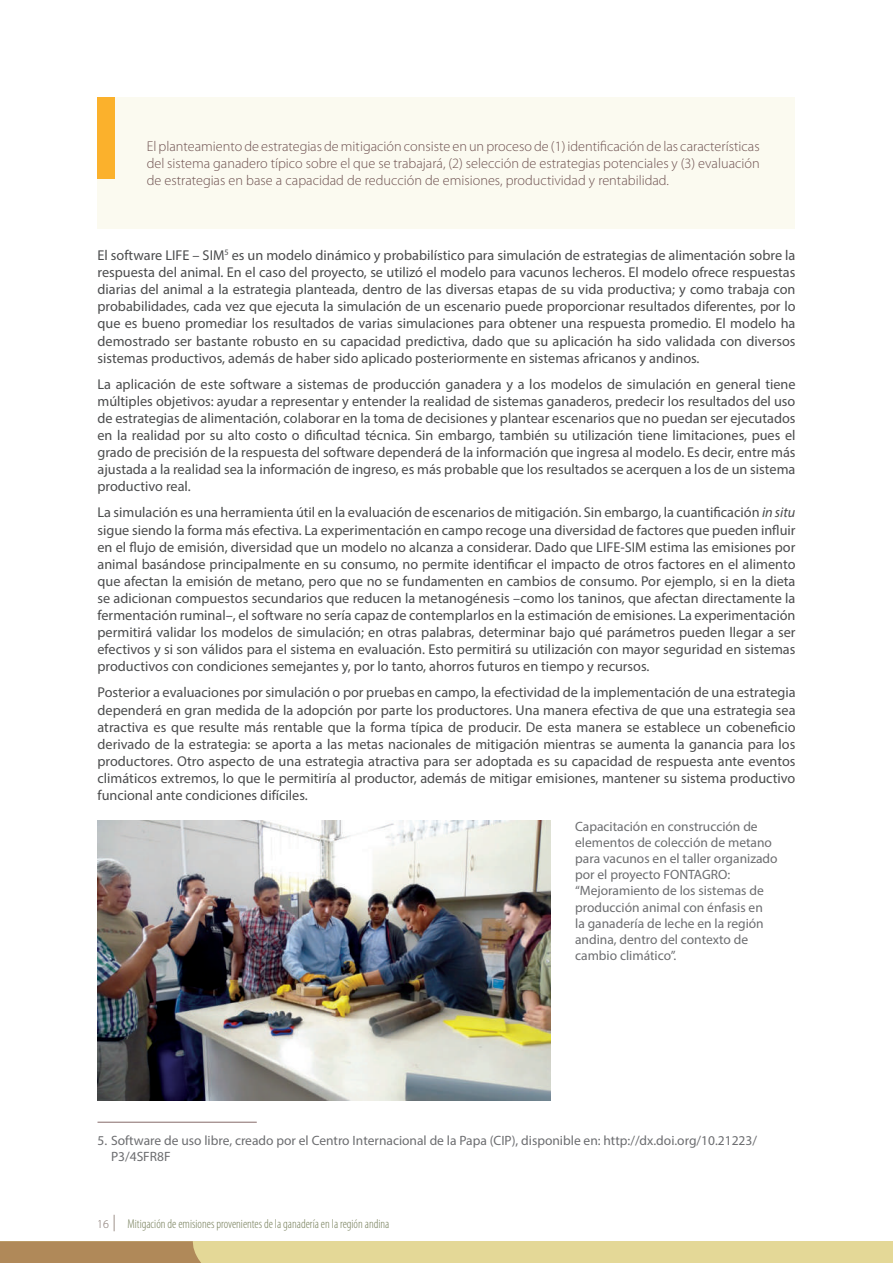
<style>
.page{position:relative;width:893px;height:1263px;background:#fff}
.page>*{position:absolute;margin:0;border:0;box-sizing:border-box;transform-origin:0 0}
.t1{font:14.25px/17.1px "Myriad Pro";color:#4b4c4d;text-align:justify}
.t2{font:300 14.25px/17.1px "Myriad Pro";color:#6e5150;text-align:justify}
.t3{font:13.5px/16.2px "Myriad Pro";color:#6c6d70}
.t4{font:300 condensed 12.75px "Myriad Pro";color:#757e59}
.t5{font:300 12px "Myriad Pro";color:#7d6d66}
.s1{font-style:italic}
</style>
<div class="page">
<svg style="left:114px;top:1215px;width:1px;height:16px"></svg>
<div style="left:98px;top:98px;width:697px;height:131px;background:#fbfaf0"></div>
<div style="left:98px;top:98px;width:17px;height:81px;background:#fbb12c"></div>
<hr style="left:98px;top:1122px;width:159px;height:1px;background:#856a69">
<img style="left:98px;top:820px;width:453px;height:281px">
<div style="left:0;top:1241px;width:893px;height:22px;background:#e4d897"></div>
<svg style="left:0;top:1241px;width:201px;height:22px;background:#b18b5b"></svg>
<p class="t2" style="left:147px;top:138px;width:614px">El planteamiento de estrategias de mitigación consiste en un proceso de (1) identificación de las características del sistema ganadero típico sobre el que se trabajará, (2) selección de estrategias potenciales y (3) evaluación de estrategias en base a capacidad de reducción de emisiones, productividad y rentabilidad.</p>
<p class="t1" style="left:98px;top:246px;width:700px">El software LIFE – SIM<sup>5</sup> es un modelo dinámico y probabilístico para simulación de estrategias de alimentación sobre la respuesta del animal. En el caso del proyecto, se utilizó el modelo para vacunos lecheros. El modelo ofrece respuestas diarias del animal a la estrategia planteada, dentro de las diversas etapas de su vida productiva; y como trabaja con probabilidades, cada vez que ejecuta la simulación de un escenario puede proporcionar resultados diferentes, por lo que es bueno promediar los resultados de varias simulaciones para obtener una respuesta promedio. El modelo ha demostrado ser bastante robusto en su capacidad predictiva, dado que su aplicación ha sido validada con diversos sistemas productivos, además de haber sido aplicado posteriormente en sistemas africanos y andinos.</p>
<p class="t1" style="left:98px;top:375px;width:700px">La aplicación de este software a sistemas de producción ganadera y a los modelos de simulación en general tiene múltiples objetivos: ayudar a representar y entender la realidad de sistemas ganaderos, predecir los resultados del uso de estrategias de alimentación, colaborar en la toma de decisiones y plantear escenarios que no puedan ser ejecutados en la realidad por su alto costo o dificultad técnica. Sin embargo, también su utilización tiene limitaciones, pues el grado de precisión de la respuesta del software dependerá de la información que ingresa al modelo. Es decir, entre más ajustada a la realidad sea la información de ingreso, es más probable que los resultados se acerquen a los de un sistema productivo real.</p>
<p class="t1" style="left:98px;top:504px;width:699px">La simulación es una herramienta útil en la evaluación de escenarios de mitigación. Sin embargo, la cuantificación <span class="s1">in situ </span>sigue siendo la forma más efectiva. La experimentación en campo recoge una diversidad de factores que pueden influir en el flujo de emisión, diversidad que un modelo no alcanza a considerar. Dado que LIFE-SIM estima las emisiones por animal basándose principalmente en su consumo, no permite identificar el impacto de otros factores en el alimento que afectan la emisión de metano, pero que no se fundamenten en cambios de consumo. Por ejemplo, si en la dieta se adicionan compuestos secundarios que reducen la metanogénesis –como los taninos, que afectan directamente la fermentación ruminal–, el software no sería capaz de contemplarlos en la estimación de emisiones. La experimentación permitirá validar los modelos de simulación; en otras palabras, determinar bajo qué parámetros pueden llegar a ser efectivos y si son válidos para el sistema en evaluación. Esto permitirá su utilización con mayor seguridad en sistemas productivos con condiciones semejantes y, por lo tanto, ahorros futuros en tiempo y recursos.</p>
<p class="t1" style="left:98px;top:684px;width:700px">Posterior a evaluaciones por simulación o por pruebas en campo, la efectividad de la implementación de una estrategia dependerá en gran medida de la adopción por parte los productores. Una manera efectiva de que una estrategia sea atractiva es que resulte más rentable que la forma típica de producir. De esta manera se establece un cobeneficio derivado de la estrategia: se aporta a las metas nacionales de mitigación mientras se aumenta la ganancia para los productores. Otro aspecto de una estrategia atractiva para ser adoptada es su capacidad de respuesta ante eventos climáticos extremos, lo que le permitiría al productor, además de mitigar emisiones, mantener su sistema productivo funcional ante condiciones difíciles.</p>
<p class="t3" style="left:575px;top:818px;width:204px">Capacitación en construcción de elementos de colección de metano para vacunos en el taller organizado por el proyecto FONTAGRO: “Mejoramiento de los sistemas de producción animal con énfasis en<br>la ganadería de leche en la región andina, dentro del contexto de cambio climático”.</p>
<p class="t3" style="left:111px;top:1132px;width:648px;text-indent:-14px">5. Software de uso libre, creado por el Centro Internacional de la Papa (CIP), disponible en: http://dx.doi.org/10.21223/<br>P3/4SFR8F</p>
<p class="t5" style="left:97px;top:1217px;width:13px">16</p>
<p class="t4" style="left:127px;top:1216px;width:264px">Mitigación de emisiones provenientes de la ganadería en la región andina</p>
</div>
